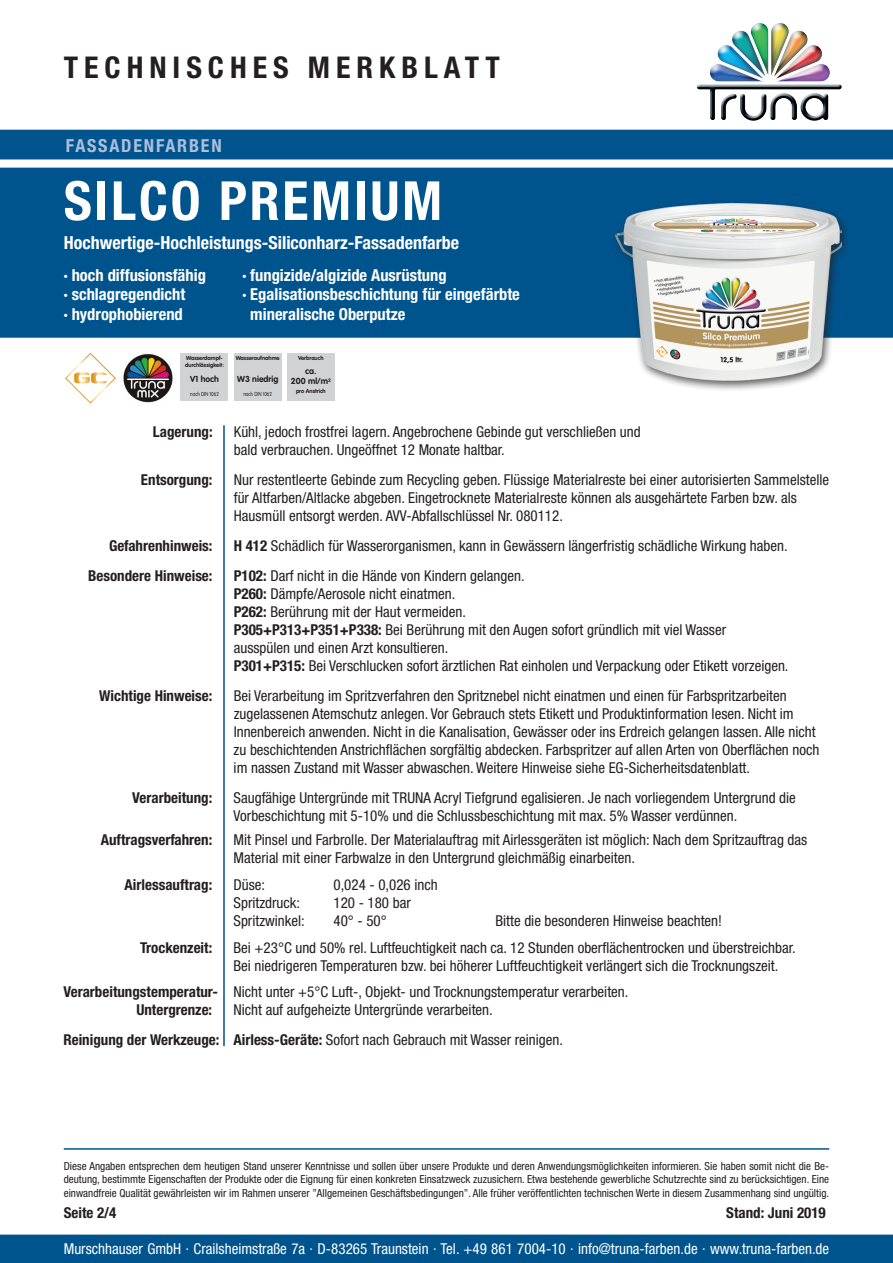
<style>
.page{position:relative;width:893px;height:1263px;background:#fff}
.page>*{position:absolute;margin:0;border:0;box-sizing:border-box;transform-origin:0 0}
.t1{font:700 condensed 54px "Helvetica Neue";letter-spacing:.05em;color:#fff}
.t2{font:700 condensed 30px "Helvetica Neue";letter-spacing:.2em;color:#231f20}
.t3{font:700 condensed 18px "Helvetica Neue";color:#fff}
.t4{font:700 condensed 18px "Helvetica Neue";letter-spacing:.1em;color:#adbfda}
.t5{font:700 condensed 16.5px/19.5px "Helvetica Neue";color:#fff}
.t6{font:condensed 15px/18px "Helvetica Neue";color:#231f20}
.t7{font:700 condensed 15px "Helvetica Neue";color:#231f20}
.t8{font:condensed 15px "Helvetica Neue";color:#fff}
.t9{font:condensed 11.1px/13.5px "Helvetica Neue";color:#231f20;text-align:justify}
.t10{font:700 8.55px/10.5px "VAG Rounded";color:#231f20;text-align:center}
.t11{font:700 5.7px/6.9px "VAG Rounded";color:#231f20}
.t12{font:300 5.7px "VAG Rounded";color:#231f20;scale:.83 1}
.s1{font-weight:700}
</style>
<div class="page">
<div style="left:0;top:1235px;width:893px;height:28px;background:#00548e"></div>
<div style="left:0;top:1234px;width:893px;height:29px;border:2px solid #00548e"></div>
<hr style="left:223px;top:425px;width:2px;height:621px;background:#00548e">
<hr style="left:64px;top:1148px;width:765px;height:2px;background:#00548e">
<div style="left:0;top:168px;width:893px;height:170px;background:#00548e"></div>
<div style="left:0;top:130px;width:893px;height:29px;background:#00548e"></div>
<img style="left:697px;top:23px;width:145px;height:98px">
<svg style="left:65px;top:353px;width:51px;height:51px"></svg>
<img style="left:123px;top:354px;width:50px;height:49px">
<div style="left:609px;top:199px;width:242px;height:193px;background:#231f20;opacity:.75"></div>
<img style="left:600px;top:200px;width:241px;height:192px">
<svg style="left:656px;top:344px;width:12px;height:15px"></svg>
<div style="left:181px;top:353px;width:47px;height:47px;background:#d1d2d4"></div>
<div style="left:234px;top:353px;width:47px;height:47px;background:#d1d2d4"></div>
<div style="left:287px;top:353px;width:47px;height:47px;background:#d1d2d4"></div>
<h2 class="t2" style="left:64px;top:49px;width:437px">TECHNISCHES MERKBLATT</h2>
<p class="t4" style="left:66px;top:134px;width:157px">FASSADENFARBEN</p>
<h1 class="t1" style="left:64px;top:168px;width:380px">SILCO PREMIUM</h1>
<p class="t3" style="left:64px;top:232px;width:397px">Hochwertige-Hochleistungs-Siliconharz-Fassadenfarbe</p>
<p class="t5" style="left:64px;top:265px;width:144px">· hoch diffusionsfähig · schlagregendicht<br>· hydrophobierend</p>
<p class="t5" style="left:242px;top:265px;width:206px">· fungizide/algizide Ausrüstung</p>
<p class="t5" style="left:242px;top:284px;width:279px">· Egalisationsbeschichtung für eingefärbte</p>
<p class="t5" style="left:250px;top:304px;width:157px">mineralische Oberputze</p>
<p class="t11" style="left:185px;top:355px;width:40px">Wasserdampf&shy;durchlässigkeit:</p>
<p class="t11" style="left:236px;top:355px;width:45px">Wasseraufnahme</p>
<p class="t11" style="left:298px;top:355px;width:27px">Verbrauch</p>
<p class="t12" style="left:190px;top:391px;width:36px">nach DIN 1062</p>
<p class="t12" style="left:243px;top:391px;width:36px">nach DIN 1062</p>
<p class="t10" style="left:190px;top:374px;width:30px">V1 hoch</p>
<p class="t10" style="left:237px;top:374px;width:43px">W3 niedrig</p>
<p class="t10" style="left:291px;top:366px;width:42px">ca.<br>200 ml/m<sup>2</sup></p>
<p class="t11" style="left:296px;top:388px;width:31px">pro Anstrich</p>
<p class="t7" style="left:153px;top:423px;width:61px">Lagerung:</p>
<p class="t6" style="left:234px;top:423px;width:408px">Kühl, jedoch frostfrei lagern. Angebrochene Gebinde gut verschließen und bald verbrauchen. Ungeöffnet 12 Monate haltbar.</p>
<p class="t7" style="left:141px;top:471px;width:73px">Entsorgung:</p>
<p class="t6" style="left:234px;top:471px;width:597px">Nur restentleerte Gebinde zum Recycling geben. Flüssige Materialreste bei einer autorisierten Sammelstelle für Altfarben/Altlacke abgeben. Eingetrocknete Materialreste können als ausgehärtete Farben bzw. als<br>Hausmüll entsorgt werden. AVV-Abfallschlüssel Nr. 080112.</p>
<p class="t7" style="left:109px;top:537px;width:105px">Gefahrenhinweis:</p>
<p class="t6" style="left:234px;top:537px;width:555px"><span class="s1">H 412</span> Schädlich für Wasserorganismen, kann in Gewässern längerfristig schädliche Wirkung haben.</p>
<p class="t7" style="left:88px;top:567px;width:126px">Besondere Hinweise:</p>
<p class="t6" style="left:234px;top:567px;width:556px"><span class="s1">P102:</span> Darf nicht in die Hände von Kindern gelangen.<br><span class="s1">P260:</span> Dämpfe/Aerosole nicht einatmen.<br><span class="s1">P262:</span> Berührung mit der Haut vermeiden.<br><span class="s1">P305+P313+P351+P338:</span> Bei Berührung mit den Augen sofort gründlich mit viel Wasser<br>ausspülen und einen Arzt konsultieren.<br><span class="s1">P301+P315:</span> Bei Verschlucken sofort ärztlichen Rat einholen und Verpackung oder Etikett vorzeigen.</p>
<p class="t7" style="left:99px;top:687px;width:115px">Wichtige Hinweise:</p>
<p class="t6" style="left:234px;top:687px;width:587px">Bei Verarbeitung im Spritzverfahren den Spritznebel nicht einatmen und einen für Farbspritzarbeiten zugelassenen Atemschutz anlegen. Vor Gebrauch stets Etikett und Produktinformation lesen. Nicht im Innenbereich anwenden. Nicht in die Kanalisation, Gewässer oder ins Erdreich gelangen lassen. Alle nicht zu beschichtenden Anstrichflächen sorgfältig abdecken. Farbspritzer auf allen Arten von Oberflächen noch im nassen Zustand mit Wasser abwaschen. Weitere Hinweise siehe EG-Sicherheitsdatenblatt.</p>
<p class="t7" style="left:132px;top:789px;width:82px">Verarbeitung:</p>
<p class="t6" style="left:234px;top:789px;width:564px">Saugfähige Untergründe mit TRUNA Acryl Tiefgrund egalisieren. Je nach vorliegendem Untergrund die<br>Vorbeschichtung mit 5-10% und die Schlussbeschichtung mit max. 5% Wasser verdünnen.</p>
<p class="t7" style="left:101px;top:831px;width:113px">Auftragsverfahren:</p>
<p class="t6" style="left:234px;top:831px;width:575px">Mit Pinsel und Farbrolle. Der Materialauftrag mit Airlessgeräten ist möglich: Nach dem Spritzauftrag das<br>Material mit einer Farbwalze in den Untergrund gleichmäßig einarbeiten.</p>
<p class="t7" style="left:125px;top:876px;width:89px">Airlessauftrag:</p>
<p class="t6" style="left:234px;top:876px;width:33px">Düse:</p>
<p class="t6" style="left:333px;top:876px;width:106px">0,024 - 0,026 inch</p>
<p class="t6" style="left:234px;top:894px;width:68px">Spritzdruck:</p>
<p class="t6" style="left:333px;top:894px;width:79px">120 - 180 bar</p>
<p class="t6" style="left:234px;top:912px;width:73px">Spritzwinkel:</p>
<p class="t6" style="left:333px;top:912px;width:55px">40° - 50°</p>
<p class="t6" style="left:495px;top:912px;width:228px">Bitte die besonderen Hinweise beachten!</p>
<p class="t7" style="left:140px;top:939px;width:74px">Trockenzeit:</p>
<p class="t6" style="left:233px;top:939px;width:564px">Bei +23°C und 50% rel. Luftfeuchtigkeit nach ca. 12 Stunden oberflächentrocken und überstreichbar.<br>Bei niedrigeren Temperaturen bzw. bei höherer Luftfeuchtigkeit verlängert sich die Trocknungszeit.</p>
<p class="t6" style="left:136px;top:982px;width:493px;text-indent:-73px"><span class="s1">Verarbeitungstemperatur-</span> Nicht unter +5°C Luft-, Objekt- und Trocknungstemperatur verarbeiten.<br><span class="s1">Untergrenze:</span></p>
<p class="t6" style="left:63px;top:994px;width:501px;line-height:30px;text-indent:170px">Nicht auf aufgeheizte Untergründe verarbeiten.<br><span class="s1">Reinigung der Werkzeuge: Airless-Geräte:</span> Sofort nach Gebrauch mit Wasser reinigen.</p>
<p class="t9" style="left:64px;top:1159px;width:767px">Diese Angaben entsprechen dem heutigen Stand unserer Kenntnisse und sollen über unsere Produkte und deren Anwendungsmöglichkeiten informieren. Sie haben somit nicht die Be&shy;deutung, bestimmte Eigenschaften der Produkte oder die Eignung für einen konkreten Einsatzweck zuzusichern. Etwa bestehende gewerbliche Schutzrechte sind zu berücksichtigen. Eine einwandfreie Qualität gewährleisten wir im Rahmen unserer ”Allgemeinen Geschäftsbedingungen”. Alle früher veröffentlichten technischen Werte in diesem Zusammenhang sind ungültig.</p>
<p class="t7" style="left:64px;top:1203px;width:54px">Seite 2/4</p>
<p class="t7" style="left:726px;top:1203px;width:101px">Stand: Juni 2019</p>
<p class="t8" style="left:64px;top:1239px;width:767px">Murschhauser GmbH · Crailsheimstraße 7a · D-83265 Traunstein · Tel. +49 861 7004-10 · info@truna-farben.de · www.truna-farben.de</p>
</div>
